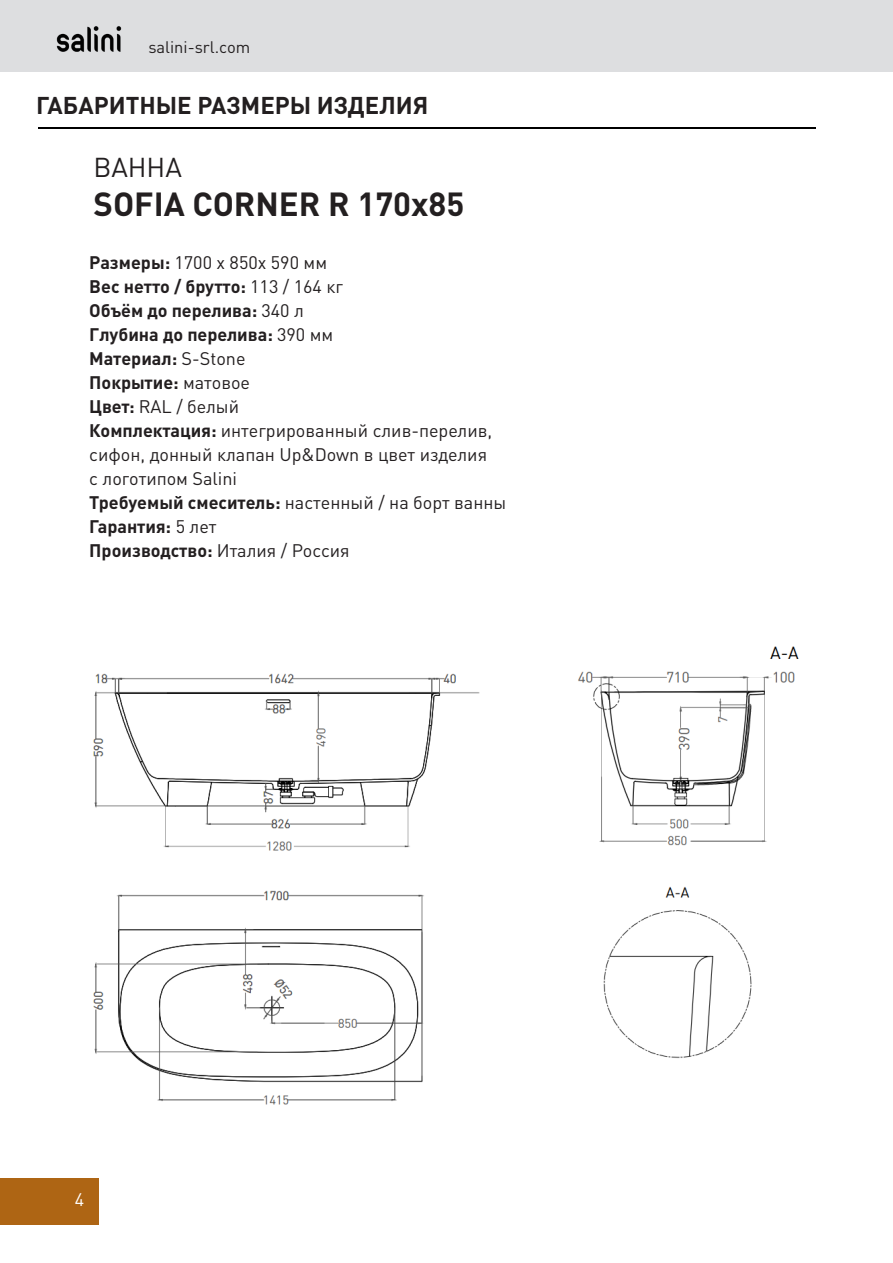
<style>
.page{position:relative;width:893px;height:1263px;background:#fff}
.page>*{position:absolute;margin:0;border:0;box-sizing:border-box;transform-origin:0 0}
.t1{font:700 33px "DIN Pro";color:#231f20}
.t2{font:27px "DIN Pro";letter-spacing:-.005em;color:#231f20}
.t3{font:700 24px "DIN Pro";color:#231f20}
.t4{font:18px "DIN Pro";color:#231f20}
.t5{font:700 18px "DIN Pro";color:#231f20}
.t6{font:18px "DIN Pro";color:#fff}
.t7{font:16.5px "DIN Pro";color:#231f20}
.s1{font-weight:700}
.s2{font-weight:400}
</style>
<div class="page">
<div style="left:0;top:0;width:893px;height:72px;background:#dddee0"></div>
<img style="left:56px;top:26px;width:66px;height:26px">
<hr style="left:38px;top:127px;width:778px;height:2px;background:#000">
<div style="left:0;top:1178px;width:98px;height:46px;background:#ae6514"></div>
<img style="left:93px;top:646px;width:706px;height:459px">
<p class="t7" style="left:148px;top:34px;width:103px">salini-srl.com</p>
<p class="t3" style="left:36px;top:85px;width:394px">ГАБАРИТНЫЕ РАЗМЕРЫ ИЗДЕЛИЯ</p>
<p class="t2" style="left:94px;top:146px;width:90px">ВАННА</p>
<p class="t1" style="left:94px;top:177px;width:372px">SOFIA CORNER R 170x85</p>
<p class="t4" style="left:89px;top:248px;width:239px"><span class="s1">Размеры:</span> 1700 x 850x 590 мм</p>
<p class="t5" style="left:89px;top:271px;width:255px">Вес нетто / брутто: <span class="s2">113 / 164 кг</span></p>
<p class="t5" style="left:89px;top:295px;width:216px">Объём до перелива: <span class="s2">340 л</span></p>
<p class="t5" style="left:89px;top:319px;width:246px">Глубина до перелива: <span class="s2">390 мм</span></p>
<p class="t5" style="left:89px;top:343px;width:158px">Материал: <span class="s2">S-Stone</span></p>
<p class="t5" style="left:89px;top:367px;width:162px">Покрытие: <span class="s2">матовое</span></p>
<p class="t4" style="left:89px;top:392px;width:151px"><span class="s1">Цвет:</span> RAL / белый</p>
<p class="t4" style="left:89px;top:416px;width:404px"><span class="s1">Комплектация:</span> интегрированный слив-перелив,</p>
<p class="t4" style="left:89px;top:440px;width:399px">сифон, донный клапан Up&amp;Down в цвет изделия</p>
<p class="t4" style="left:89px;top:464px;width:149px">с логотипом Salini</p>
<p class="t4" style="left:89px;top:488px;width:419px"><span class="s1">Требуемый смеситель:</span> настенный / на борт ванны</p>
<p class="t5" style="left:89px;top:511px;width:129px">Гарантия: <span class="s2">5 лет</span></p>
<p class="t5" style="left:89px;top:535px;width:262px">Производство: <span class="s2">Италия / Россия</span></p>
<p class="t6" style="left:75px;top:1185px;width:11px">4</p>
</div>
